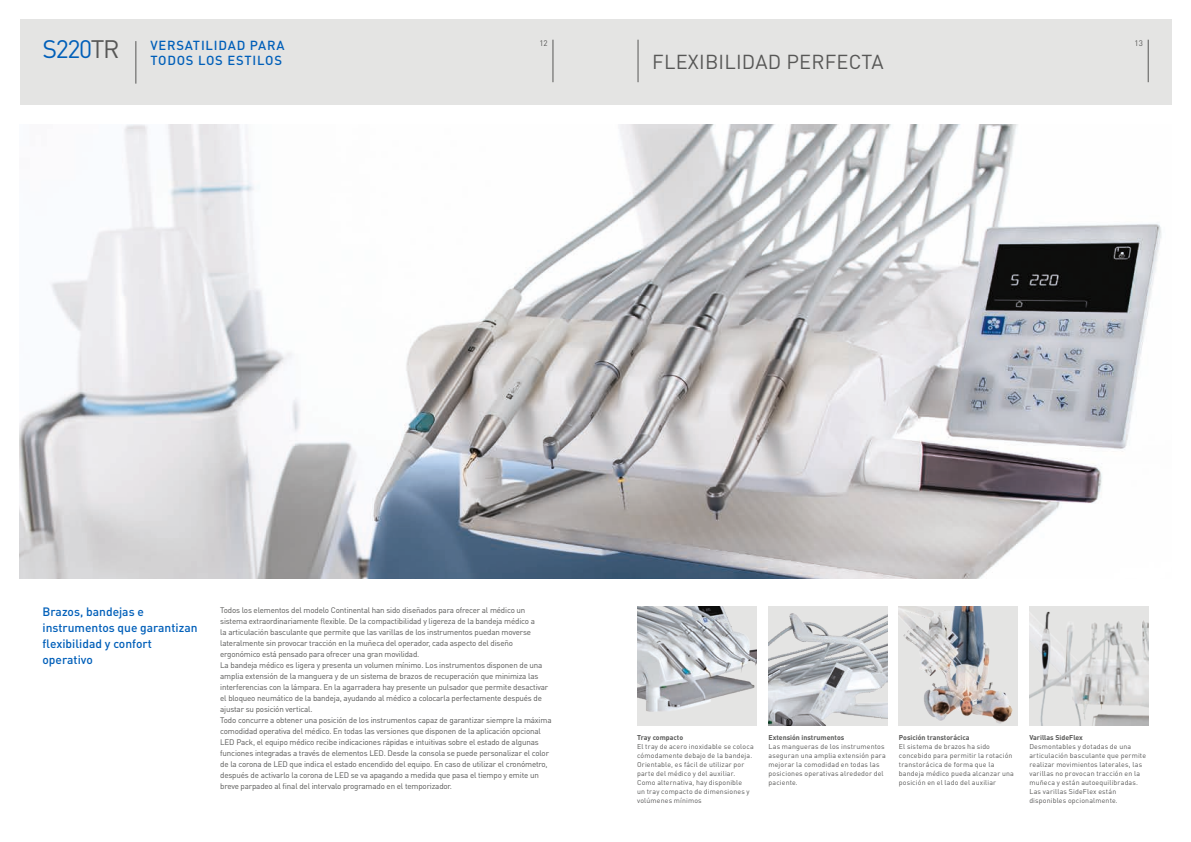
<style>
.page{position:relative;width:1191px;height:842px;background:#fff}
.page>*{position:absolute;margin:0;border:0;box-sizing:border-box;transform-origin:0 0}
.t1{font:25px "DIN Pro";letter-spacing:-.055em;color:#005fb9}
.t2{font:20px "DIN Pro";letter-spacing:.01em;color:#575756}
.t3{font:500 13px/15.6px "DIN Pro";letter-spacing:.06em;color:#005fb9}
.t4{font:500 12px/16px "DIN Pro";color:#005fb9}
.t5{font:8px/11px "DIN Pro";letter-spacing:-.02em;color:#575756}
.t6{font:7px/9px "DIN Pro";letter-spacing:.02em;color:#575756}
.t7{font:700 7px "DIN Pro";color:#575756}
.s1{color:#575756}
</style>
<div class="page">
<div style="left:20px;top:20px;width:1151px;height:85px;background:#e4e4e3"></div>
<hr style="left:136px;top:41px;width:1px;height:43px;background:#575756">
<hr style="left:553px;top:40px;width:1px;height:42px;background:#575756">
<hr style="left:1148px;top:40px;width:1px;height:42px;background:#575756">
<hr style="left:638px;top:40px;width:1px;height:42px;background:#575756">
<img style="left:20px;top:125px;width:1142px;height:453px">
<img style="left:768px;top:607px;width:119px;height:119px">
<img style="left:899px;top:607px;width:119px;height:119px">
<img style="left:637px;top:607px;width:119px;height:119px">
<img style="left:1029px;top:607px;width:119px;height:119px">
<h1 class="t1" style="left:43px;top:32px;width:78px">S220<span class="s1">TR</span></h1>
<p class="t5" style="left:539px;top:37px;width:10px">12</p>
<p class="t5" style="left:1134px;top:37px;width:10px">13</p>
<h3 class="t3" style="left:150px;top:37px;width:136px">VERSATILIDAD PARA<br>TODOS LOS ESTILOS</h3>
<h2 class="t2" style="left:652px;top:48px;width:233px">FLEXIBILIDAD PERFECTA</h2>
<h3 class="t4" style="left:43px;top:603px;width:156px">Brazos, bandejas e instrumentos que garantizan flexibilidad y confort operativo</h3>
<p class="t5" style="left:220px;top:604px;width:333px">Todos los elementos del modelo Continental han sido diseñados para ofrecer al médico un sistema extraordinariamente flexible. De la compactibilidad y ligereza de la bandeja médico a<br>la articulación basculante que permite que las varillas de los instrumentos puedan moverse lateralmente sin provocar tracción en la muñeca del operador, cada aspecto del diseño ergonómico está pensado para ofrecer una gran movilidad.<br>La bandeja médico es ligera y presenta un volumen mínimo. Los instrumentos disponen de una amplia extensión de la manguera y de un sistema de brazos de recuperación que minimiza las interferencias con la lámpara. En la agarradera hay presente un pulsador que permite desactivar el bloqueo neumático de la bandeja, ayudando al médico a colocarla perfectamente después de ajustar su posición vertical.<br>Todo concurre a obtener una posición de los instrumentos capaz de garantizar siempre la máxima comodidad operativa del médico. En todas las versiones que disponen de la aplicación opcional LED Pack, el equipo médico recibe indicaciones rápidas e intuitivas sobre el estado de algunas funciones integradas a través de elementos LED. Desde la consola se puede personalizar el color de la corona de LED que indica el estado encendido del equipo. En caso de utilizar el cronómetro, después de activarlo la corona de LED se va apagando a medida que pasa el tiempo y emite un breve parpadeo al final del intervalo programado en el temporizador.</p>
<p class="t7" style="left:637px;top:732px;width:48px">Tray compacto</p>
<p class="t6" style="left:637px;top:741px;width:118px">El tray de acero inoxidable se coloca cómodamente debajo de la bandeja.<br>Orientable, es fácil de utilizar por parte del médico y del auxiliar.<br>Como alternativa, hay disponible<br>un tray compacto de dimensiones y volúmenes mínimos</p>
<p class="t7" style="left:768px;top:732px;width:77px">Extensión instrumentos</p>
<p class="t6" style="left:768px;top:741px;width:119px">Las mangueras de los instrumentos aseguran una amplia extensión para mejorar la comodidad en todas las posiciones operativas alrededor del paciente.</p>
<p class="t7" style="left:899px;top:732px;width:72px">Posición transtorácica</p>
<p class="t6" style="left:899px;top:741px;width:116px">El sistema de brazos ha sido concebido para permitir la rotación transtorácica de forma que la bandeja médico pueda alcanzar una posición en el lado del auxiliar</p>
<p class="t7" style="left:1029px;top:732px;width:55px">Varillas SideFlex</p>
<p class="t6" style="left:1029px;top:741px;width:118px">Desmontables y dotadas de una articulación basculante que permite realizar movimientos laterales, las varillas no provocan tracción en la muñeca y están autoequilibradas.<br>Las varillas SideFlex están disponibles opcionalmente.</p>
</div>
